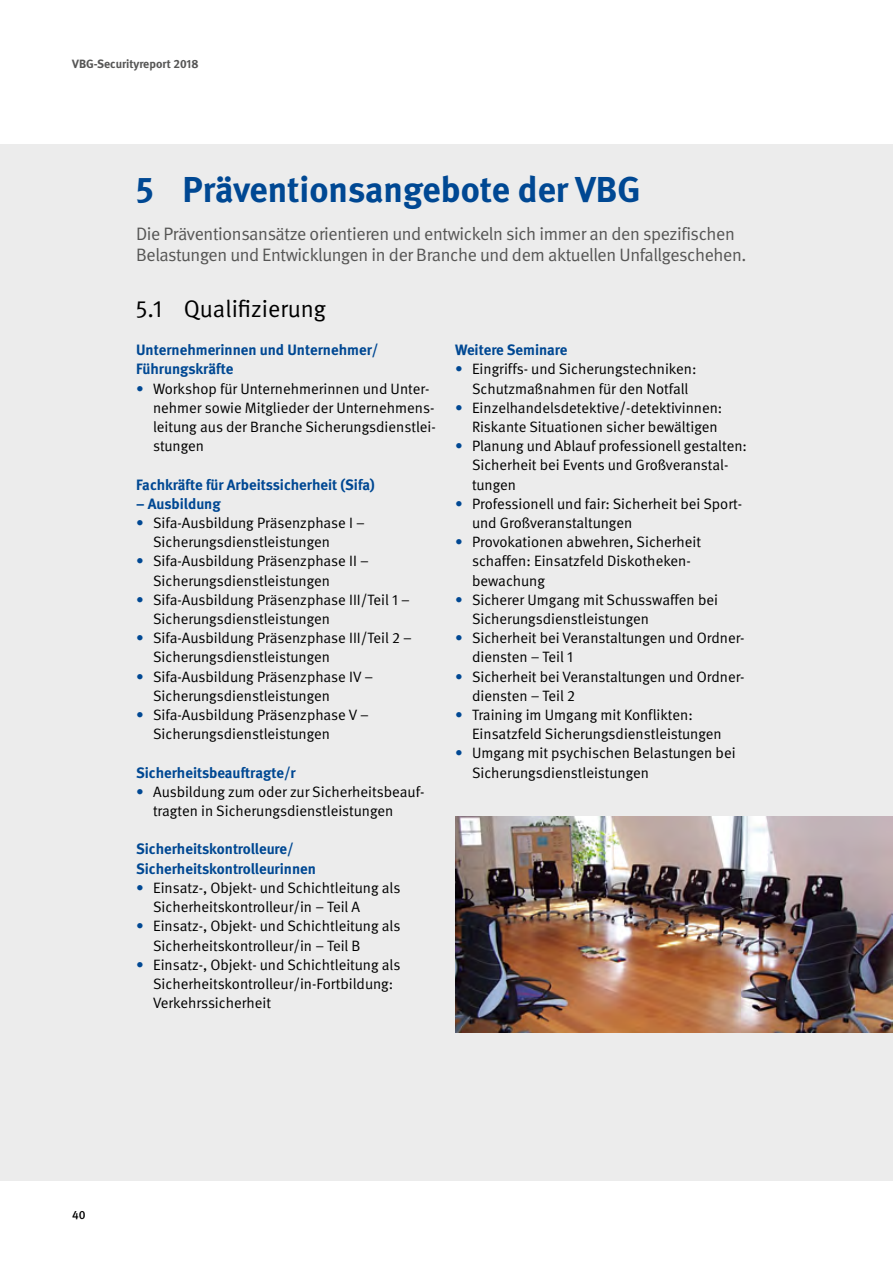
<style>
.page{position:relative;width:893px;height:1263px;background:#fff}
.page>*{position:absolute;margin:0;border:0;box-sizing:border-box;transform-origin:0 0}
.t1{font:700 36px "DGUV Meta";color:#004893}
.t2{font:24px "DGUV Meta";color:#000}
._12pt_Anleser{font:18px/21px "DGUV Meta";letter-spacing:-.02em;color:#565655}
.t3{font:15px/19.2px "DGUV Meta";color:#000}
.Fließtext{font:700 15px/19.2px "DGUV Meta";color:#004893}
.t4{font:700 12px "DGUV Meta";color:#565655}
.t5{font:500 12px "DGUV Meta";color:#000}
.s1{color:#004893}
</style>
<div class="page">
<div style="left:0;top:144px;width:893px;height:1037px;background:#ececec"></div>
<img style="left:455px;top:816px;width:438px;height:217px">
<p class="t4" style="left:72px;top:57px;width:128px">VBG-Securityreport 2018</p>
<p class="t1" style="left:136px;top:168px;width:506px">5 Präventionsangebote der VBG</p>
<p class="_12pt_Anleser" style="left:136px;top:224px;width:612px">Die Präventionsansätze orientieren und entwickeln sich immer an den spezifischen<br>Belastungen und Entwicklungen in der Branche und dem aktuellen Unfallgeschehen.</p>
<p class="t2" style="left:136px;top:295px;width:191px">5.1 Qualifizierung</p>
<p class="Fließtext" style="left:136px;top:341px;width:244px">Unternehmerinnen und Unternehmer/<br>Führungskräfte</p>
<p class="t3" style="left:153px;top:379px;width:284px;text-indent:-17px"><span class="s1">•</span> Workshop für Unternehmerinnen und Unter&shy;nehmer sowie Mitglieder der Unternehmens&shy;leitung aus der Branche Sicherungsdienstlei&shy;stungen</p>
<p class="Fließtext" style="left:136px;top:475px;width:240px">Fachkräfte für Arbeitssicherheit (Sifa)</p>
<p class="Fließtext" style="left:136px;top:494px;width:86px">– Ausbildung</p>
<p class="t3" style="left:153px;top:514px;width:213px;text-indent:-17px"><span class="s1">•</span> Sifa-Ausbildung Präsenzphase I –<br>Sicherungsdienstleistungen</p>
<p class="t3" style="left:153px;top:552px;width:217px;text-indent:-17px"><span class="s1">•</span> Sifa-Ausbildung Präsenzphase II –<br>Sicherungsdienstleistungen</p>
<p class="t3" style="left:153px;top:590px;width:258px;text-indent:-17px"><span class="s1">•</span> Sifa-Ausbildung Präsenzphase III/Teil 1 –<br>Sicherungsdienstleistungen</p>
<p class="t3" style="left:153px;top:629px;width:260px;text-indent:-17px"><span class="s1">•</span> Sifa-Ausbildung Präsenzphase III/Teil 2 –<br>Sicherungsdienstleistungen</p>
<p class="t3" style="left:153px;top:667px;width:222px;text-indent:-17px"><span class="s1">•</span> Sifa-Ausbildung Präsenzphase IV –<br>Sicherungsdienstleistungen</p>
<p class="t3" style="left:153px;top:706px;width:217px;text-indent:-17px"><span class="s1">•</span> Sifa-Ausbildung Präsenzphase V –<br>Sicherungsdienstleistungen</p>
<p class="Fließtext" style="left:136px;top:763px;width:161px">Sicherheitsbeauftragte/r</p>
<p class="t3" style="left:153px;top:782px;width:273px;text-indent:-17px"><span class="s1">•</span> Ausbildung zum oder zur Sicherheitsbeauf&shy;tragten in Sicherungsdienstleistungen</p>
<p class="Fließtext" style="left:136px;top:840px;width:181px">Sicherheitskontrolleure/<br>Sicherheitskontrolleurinnen</p>
<p class="t3" style="left:153px;top:878px;width:249px;text-indent:-17px"><span class="s1">•</span> Einsatz-, Objekt- und Schichtleitung als<br>Sicherheitskontrolleur/in – Teil A</p>
<p class="t3" style="left:153px;top:917px;width:249px;text-indent:-17px"><span class="s1">•</span> Einsatz-, Objekt- und Schichtleitung als<br>Sicherheitskontrolleur/in – Teil B</p>
<p class="t3" style="left:153px;top:955px;width:249px;text-indent:-17px"><span class="s1">•</span> Einsatz-, Objekt- und Schichtleitung als<br>Sicherheitskontrolleur/in-Fortbildung:<br>Verkehrssicherheit</p>
<p class="Fließtext" style="left:455px;top:341px;width:114px">Weitere Seminare</p>
<p class="t3" style="left:455px;top:360px;width:243px;text-align:center"><span class="s1">•</span> Eingriffs- und Sicherungstechniken:<br>Schutzmaßnahmen für den Notfall</p>
<p class="t3" style="left:472px;top:398px;width:252px;text-indent:-17px"><span class="s1">•</span> Einzelhandelsdetektive/-detektivinnen:<br>Riskante Situationen sicher bewältigen</p>
<p class="t3" style="left:472px;top:437px;width:276px;text-indent:-17px"><span class="s1">•</span> Planung und Ablauf professionell gestalten:<br>Sicherheit bei Events und Großveranstal&shy;tungen</p>
<p class="t3" style="left:472px;top:494px;width:272px;text-indent:-17px"><span class="s1">•</span> Professionell und fair: Sicherheit bei Sport&shy;und Großveranstaltungen</p>
<p class="t3" style="left:472px;top:533px;width:231px;text-indent:-17px"><span class="s1">•</span> Provokationen abwehren, Sicherheit schaffen: Einsatzfeld Diskotheken&shy;bewachung</p>
<p class="t3" style="left:472px;top:590px;width:247px;text-indent:-17px"><span class="s1">•</span> Sicherer Umgang mit Schusswaffen bei<br>Sicherungsdienstleistungen</p>
<p class="t3" style="left:472px;top:629px;width:274px;text-indent:-17px"><span class="s1">•</span> Sicherheit bei Veranstaltungen und Ordner&shy;diensten – Teil 1</p>
<p class="t3" style="left:472px;top:667px;width:274px;text-indent:-17px"><span class="s1">•</span> Sicherheit bei Veranstaltungen und Ordner&shy;diensten – Teil 2</p>
<p class="t3" style="left:472px;top:706px;width:251px;text-indent:-17px"><span class="s1">•</span> Training im Umgang mit Konflikten:<br>Einsatzfeld Sicherungsdienstleistungen</p>
<p class="t3" style="left:472px;top:744px;width:265px;text-indent:-17px"><span class="s1">•</span> Umgang mit psychischen Belastungen bei<br>Sicherungsdienstleistungen</p>
<p class="t5" style="left:72px;top:1208px;width:15px">40</p>
</div>
